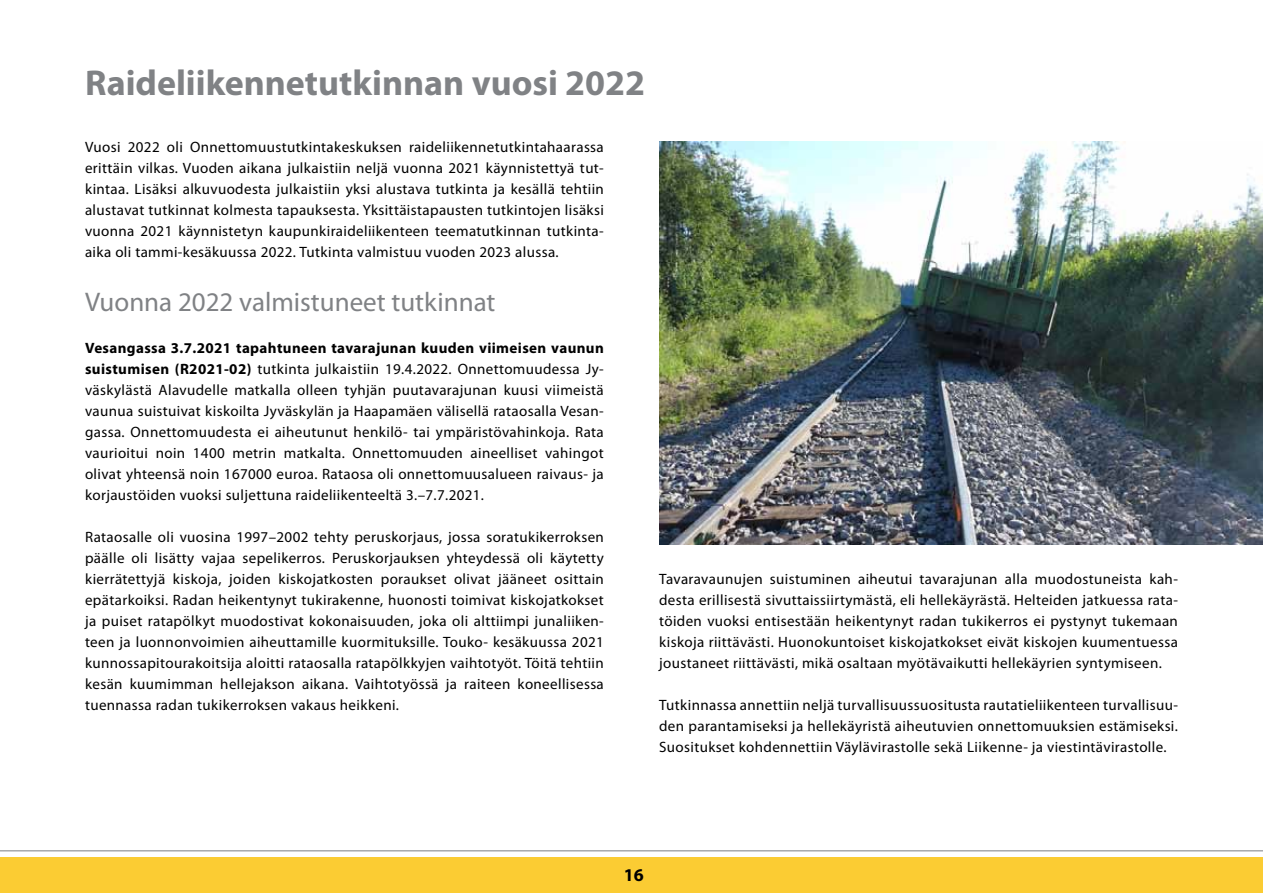
<style>
.page{position:relative;width:1263px;height:893px;background:#fff}
.page>*{position:absolute;margin:0;border:0;box-sizing:border-box;transform-origin:0 0}
.Pääotsikko{font:700 36px "Myriad Pro";color:#808285}
.Otsikko_2{font:27px "Myriad Pro";color:#808285}
.t1{font:700 18px "Myriad Pro";color:#000}
.leipis{font:15px/21px "Myriad Pro";letter-spacing:.025em;color:#000;text-align:justify}
.s1{font-weight:700}
</style>
<div class="page">
<div style="left:0;top:857px;width:1263px;height:36px;background:#fbcc33"></div>
<hr style="left:0;top:850px;width:1263px;height:1px;background:#a7a9ac">
<img style="left:659px;top:141px;width:604px;height:403px">
<p class="Pääotsikko" style="left:85px;top:59px;width:562px">Raideliikennetutkinnan vuosi 2022</p>
<p class="leipis" style="left:85px;top:137px;width:520px">Vuosi 2022 oli Onnettomuustutkintakeskuksen raideliikennetutkintahaarassa erittäin vilkas. Vuoden aikana julkaistiin neljä vuonna 2021 käynnistettyä tut&shy;kintaa. Lisäksi alkuvuodesta julkaistiin yksi alustava tutkinta ja kesällä tehtiin alustavat tutkinnat kolmesta tapauksesta. Yksittäistapausten tutkintojen lisäksi vuonna 2021 käynnistetyn kaupunkiraideliikenteen teematutkinnan tutkinta&shy;aika oli tammi-kesäkuussa 2022. Tutkinta valmistuu vuoden 2023 alussa.</p>
<p class="Otsikko_2" style="left:85px;top:285px;width:412px">Vuonna 2022 valmistuneet tutkinnat</p>
<p class="leipis" style="left:85px;top:337px;width:520px"><span class="s1">Vesangassa 3.7.2021 tapahtuneen tavarajunan kuuden viimeisen vaunun suistumisen (R2021-02)</span> tutkinta julkaistiin 19.4.2022. Onnettomuudessa Jy&shy;väskylästä Alavudelle matkalla olleen tyhjän puutavarajunan kuusi viimeistä vaunua suistuivat kiskoilta Jyväskylän ja Haapamäen välisellä rataosalla Vesan&shy;gassa. Onnettomuudesta ei aiheutunut henkilö- tai ympäristövahinkoja. Rata vaurioitui noin 1400 metrin matkalta. Onnettomuuden aineelliset vahingot olivat yhteensä noin 167000 euroa. Rataosa oli onnettomuusalueen raivaus- ja korjaustöiden vuoksi suljettuna raideliikenteeltä 3.–7.7.2021.</p>
<p class="leipis" style="left:85px;top:526px;width:520px">Rataosalle oli vuosina 1997–2002 tehty peruskorjaus, jossa soratukikerroksen päälle oli lisätty vajaa sepelikerros. Peruskorjauksen yhteydessä oli käytetty kierrätettyjä kiskoja, joiden kiskojatkosten poraukset olivat jääneet osittain epätarkoiksi. Radan heikentynyt tukirakenne, huonosti toimivat kiskojatkokset ja puiset ratapölkyt muodostivat kokonaisuuden, joka oli alttiimpi junaliiken&shy;teen ja luonnonvoimien aiheuttamille kuormituksille. Touko- kesäkuussa 2021 kunnossapitourakoitsija aloitti rataosalla ratapölkkyjen vaihtotyöt. Töitä tehtiin kesän kuumimman hellejakson aikana. Vaihtotyössä ja raiteen koneellisessa tuennassa radan tukikerroksen vakaus heikkeni.</p>
<p class="leipis" style="left:659px;top:568px;width:520px">Tavaravaunujen suistuminen aiheutui tavarajunan alla muodostuneista kah&shy;desta erillisestä sivuttaissiirtymästä, eli hellekäyrästä. Helteiden jatkuessa rata&shy;töiden vuoksi entisestään heikentynyt radan tukikerros ei pystynyt tukemaan kiskoja riittävästi. Huonokuntoiset kiskojatkokset eivät kiskojen kuumentuessa joustaneet riittävästi, mikä osaltaan myötävaikutti hellekäyrien syntymiseen.</p>
<p class="leipis" style="left:659px;top:694px;width:520px">Tutkinnassa annettiin neljä turvallisuussuositusta rautatieliikenteen turvallisuu&shy;den parantamiseksi ja hellekäyristä aiheutuvien onnettomuuksien estämiseksi.<br>Suositukset kohdennettiin Väylävirastolle sekä Liikenne- ja viestintävirastolle.</p>
<p class="t1" style="left:624px;top:863px;width:21px">16</p>
</div>
